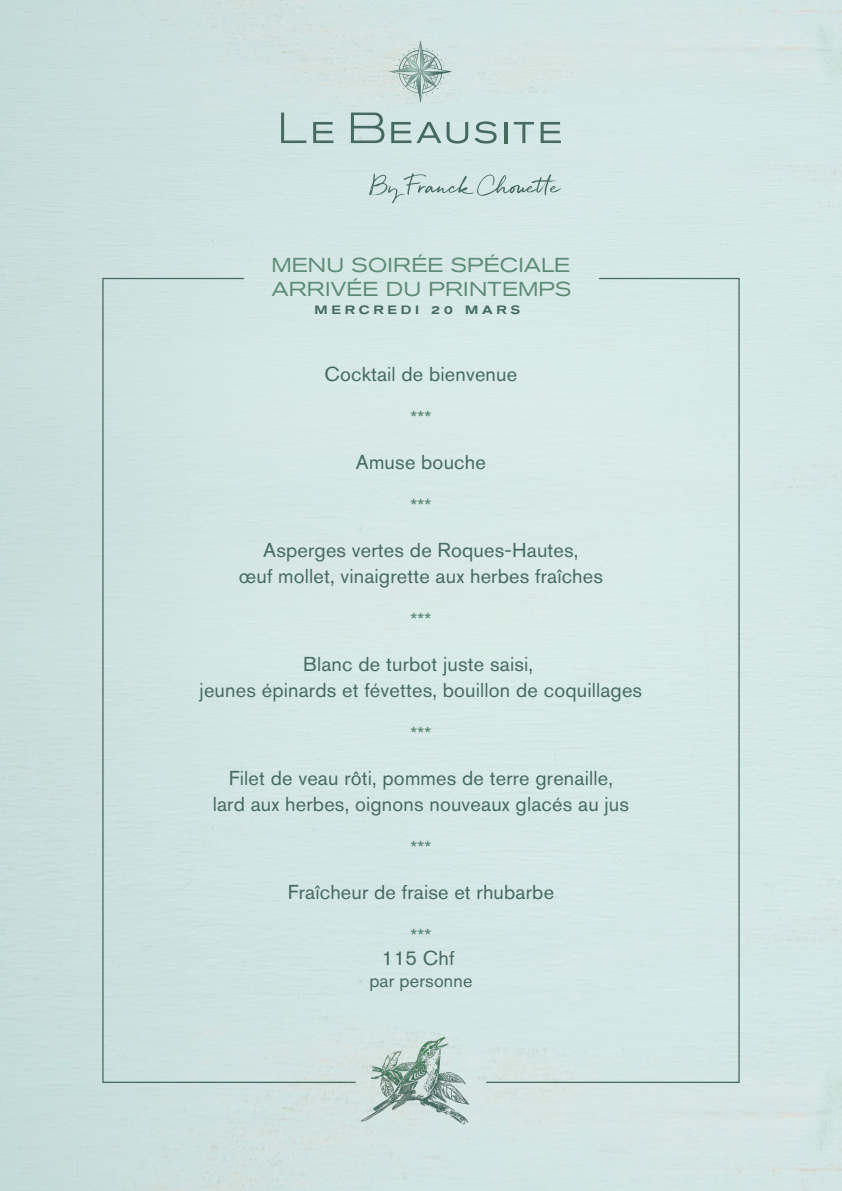
<style>
.page{position:relative;width:842px;height:1191px;background:#fff}
.page>*{position:absolute;margin:0;border:0;box-sizing:border-box;transform-origin:0 0}
.t1{font:20px/26px "Akzidenz Grotesk BQ";letter-spacing:.01em;color:#466a60;text-align:center}
.t2{font:expanded 20px/24px "Akzidenz Grotesk BQ";letter-spacing:.015em;color:#5e8b76}
.t3{font:20px "Akzidenz Grotesk BQ";color:#5e8b76}
.t4{font:18px "Akzidenz Grotesk BQ";letter-spacing:.01em;color:#466a60}
.t5{font:500 expanded 12px "Akzidenz Grotesk BQ";letter-spacing:.315em;color:#466a60}
</style>
<div class="page">
<img style="left:0;top:0;width:842px;height:1190px">
<svg style="left:102px;top:277px;width:255px;height:806px;background:#bdd2d0"></svg>
<div style="left:485px;top:277px;width:255px;height:806px;background:#d6e9e7"></div>
<img style="left:359px;top:1022px;width:118px;height:117px">
<svg style="left:281px;top:113px;width:25px;height:30px"></svg>
<svg style="left:313px;top:122px;width:20px;height:21px"></svg>
<svg style="left:351px;top:113px;width:33px;height:30px"></svg>
<svg style="left:391px;top:122px;width:50px;height:21px"></svg>
<svg style="left:447px;top:122px;width:21px;height:22px"></svg>
<svg style="left:474px;top:121px;width:23px;height:23px"></svg>
<hr style="left:504px;top:122px;width:3px;height:21px;background:#466a60">
<svg style="left:514px;top:122px;width:20px;height:21px"></svg>
<svg style="left:541px;top:122px;width:20px;height:21px"></svg>
<svg style="left:369px;top:173px;width:192px;height:30px;background:#c3d7d6"></svg>
<img style="left:386px;top:37px;width:70px;height:70px">
<p class="t2" style="left:271px;top:253px;width:301px">MENU SOIRÉE SPÉCIALE<br>ARRIVÉE DU PRINTEMPS</p>
<p class="t5" style="left:315px;top:303px;width:207px">MERCREDI 20 MARS</p>
<p class="t1" style="left:325px;top:361px;width:194px">Cocktail de bienvenue</p>
<p class="t3" style="left:410px;top:406px;width:22px">***</p>
<p class="t1" style="left:356px;top:449px;width:131px">Amuse bouche</p>
<p class="t3" style="left:410px;top:494px;width:22px">***</p>
<p class="t1" style="left:239px;top:537px;width:366px">Asperges vertes de Roques-Hautes,<br>œuf mollet, vinaigrette aux herbes fraîches</p>
<p class="t3" style="left:410px;top:608px;width:22px">***</p>
<p class="t1" style="left:200px;top:651px;width:444px">Blanc de turbot juste saisi,<br>jeunes épinards et févettes, bouillon de coquillages</p>
<p class="t3" style="left:410px;top:722px;width:22px">***</p>
<p class="t1" style="left:213px;top:765px;width:418px">Filet de veau rôti, pommes de terre grenaille, lard aux herbes, oignons nouveaux glacés au jus</p>
<p class="t3" style="left:410px;top:836px;width:22px">***</p>
<p class="t1" style="left:288px;top:879px;width:268px">Fraîcheur de fraise et rhubarbe</p>
<p class="t3" style="left:410px;top:924px;width:22px">***</p>
<p class="t1" style="left:382px;top:945px;width:74px">115 Chf</p>
<p class="t4" style="left:369px;top:970px;width:105px">par personne</p>
</div>
